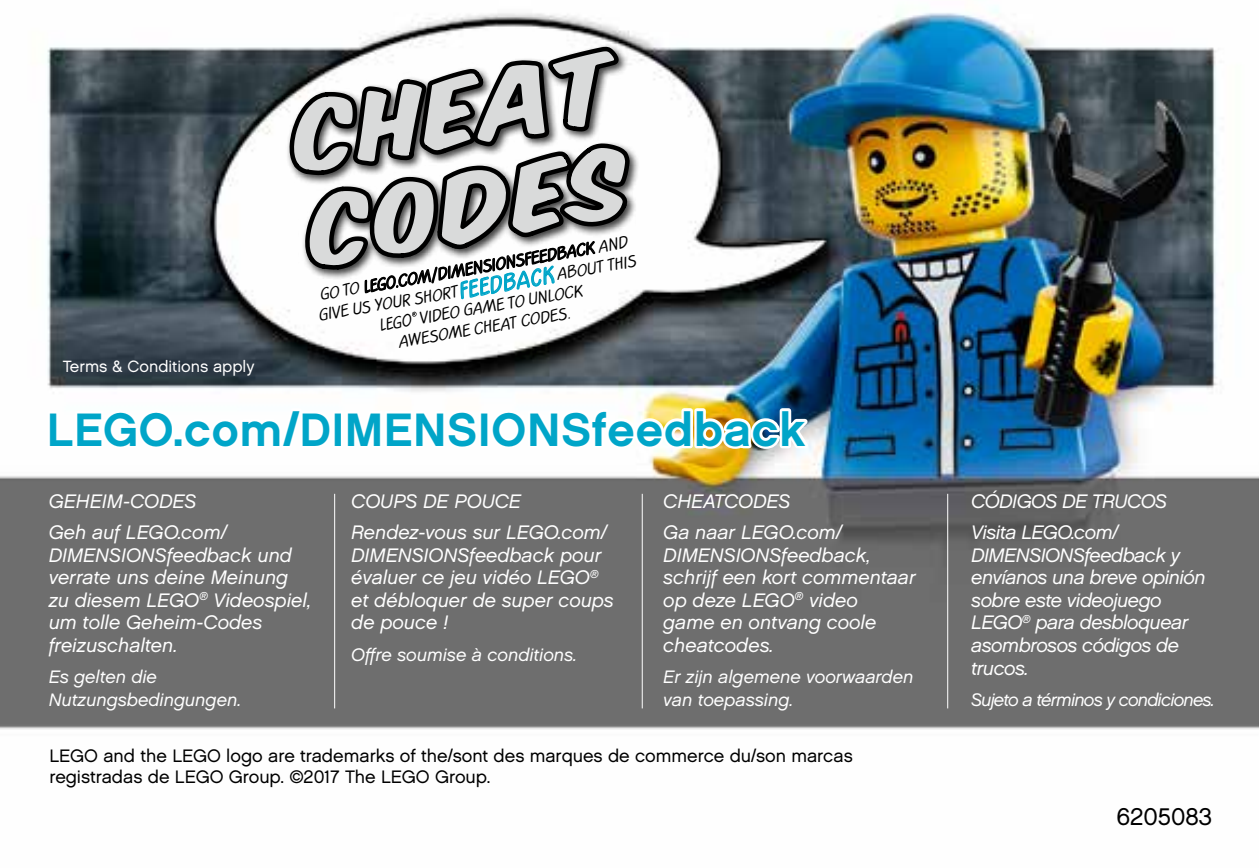
<style>
.page{position:relative;width:1259px;height:868px;background:#fff}
.page>*{position:absolute;margin:0;border:0;box-sizing:border-box;transform-origin:0 0}
.t1{font:700 46.8px "LEGO Chalet 60";letter-spacing:.02em;color:#00a5c8}
.t2{font:24px "LEGO Chalet 60";color:#000}
.t3{font:italic 22.2px "Ingo All Caps";color:#00a5c8;scale:.96 1}
.t4{font:italic 19.5px/22.5px "LEGO Chalet 60";color:#fff}
.t5{font:italic 19.5px/22.5px "LEGO Chalet 60";letter-spacing:-.025em;color:#fff}
.t6{font:18px/21px "LEGO Chalet 60";color:#000}
.t7{font:italic 18px/22.5px "LEGO Chalet 60";color:#fff}
.t8{font:italic 18px "LEGO Chalet 60";letter-spacing:-.045em;color:#fff}
.t9{font:16.2px "LEGO Chalet 60";color:#fff}
.t10{font:italic 15.9px/19.8px "Ingo All Caps";color:#000;scale:.96 1}
</style>
<div class="page">
<img style="left:0;top:7px;width:1259px;height:723px">
<svg style="left:45px;top:405px;width:290px;height:47px"></svg>
<svg style="left:343px;top:382px;width:138px;height:75px"></svg>
<img style="left:488px;top:402px;width:329px;height:54px">
<hr style="left:947px;top:493px;width:1px;height:215px;background:#fff">
<hr style="left:642px;top:493px;width:1px;height:215px;background:#fff">
<hr style="left:334px;top:493px;width:1px;height:215px;background:#fff">
<div style="left:286px;top:44px;width:354px;height:236px;background:#000;opacity:.75"></div>
<svg style="left:287px;top:7px;width:335px;height:172px"></svg>
<svg style="left:292px;top:49px;width:335px;height:284px"></svg>
<p class="t9" style="left:63px;top:356px;width:193px">Terms &amp; Conditions apply</p>
<p class="t10" style="left:314px;top:286px;width:332px;text-indent:5px;rotate:-10deg">Go to LEGO.com/dimensionsfeedback and give us your short</p>
<p class="t10" style="left:555px;top:264px;width:85px;rotate:-10deg">about this</p>
<p class="t10" style="left:378px;top:315px;width:217px;rotate:-10deg">LEGO video game to unlock</p>
<p class="t3" style="left:457px;top:277px;width:102px;rotate:-10deg">FEEDBACK</p>
<p class="t10" style="left:397px;top:332px;width:183px;rotate:-10deg">awesome cheat codes.</p>
<h1 class="t1" style="left:47px;top:400px;width:760px">LEGO.com/DIMENSIONSfeedback</h1>
<p class="t4" style="left:49px;top:486px;width:179px;line-height:30.9px">GEHEIM-CODES<br>Geh auf LEGO.com/</p>
<p class="t4" style="left:49px;top:543px;width:264px">DIMENSIONSfeedback und verrate uns deine Meinung zu diesem LEGO<sup>®</sup> Videospiel, um tolle Geheim-Codes freizuschalten.</p>
<p class="t7" style="left:49px;top:665px;width:194px">Es gelten die<br>Nutzungsbedingungen.</p>
<p class="t4" style="left:351px;top:486px;width:257px;line-height:30.9px">COUPS DE POUCE<br>Rendez-vous sur LEGO.com/</p>
<p class="t4" style="left:351px;top:543px;width:264px">DIMENSIONSfeedback pour évaluer ce jeu vidéo LEGO<sup>® </sup>et débloquer de super coups de pouce !</p>
<p class="t7" style="left:351px;top:642px;width:227px">Offre soumise à conditions.</p>
<p class="t4" style="left:663px;top:486px;width:180px;line-height:30.9px">CHEATCODES<br>Ga naar LEGO.com/</p>
<p class="t4" style="left:663px;top:543px;width:254px">DIMENSIONSfeedback, schrijf een kort commentaar op deze LEGO<sup>®</sup> video<br>game en ontvang coole cheatcodes.</p>
<p class="t7" style="left:663px;top:665px;width:252px">Er zijn algemene voorwaarden van toepassing.</p>
<p class="t6" style="left:49px;top:745px;width:805px">LEGO and the LEGO logo are trademarks of the/sont des marques de commerce du/son marcas registradas de LEGO Group. ©2017 The LEGO Group.</p>
<p class="t5" style="left:971px;top:486px;width:197px;line-height:30.9px">CÓDIGOS DE TRUCOS<br>Visita LEGO.com/</p>
<p class="t5" style="left:971px;top:543px;width:236px">DIMENSIONSfeedback y envíanos una breve opinión sobre este videojuego<br>LEGO<sup>®</sup> para desbloquear asombrosos códigos de trucos.</p>
<p class="t8" style="left:971px;top:688px;width:245px">Sujeto a términos y condiciones.</p>
<p class="t2" style="left:1116px;top:802px;width:97px">6205083</p>
</div>
